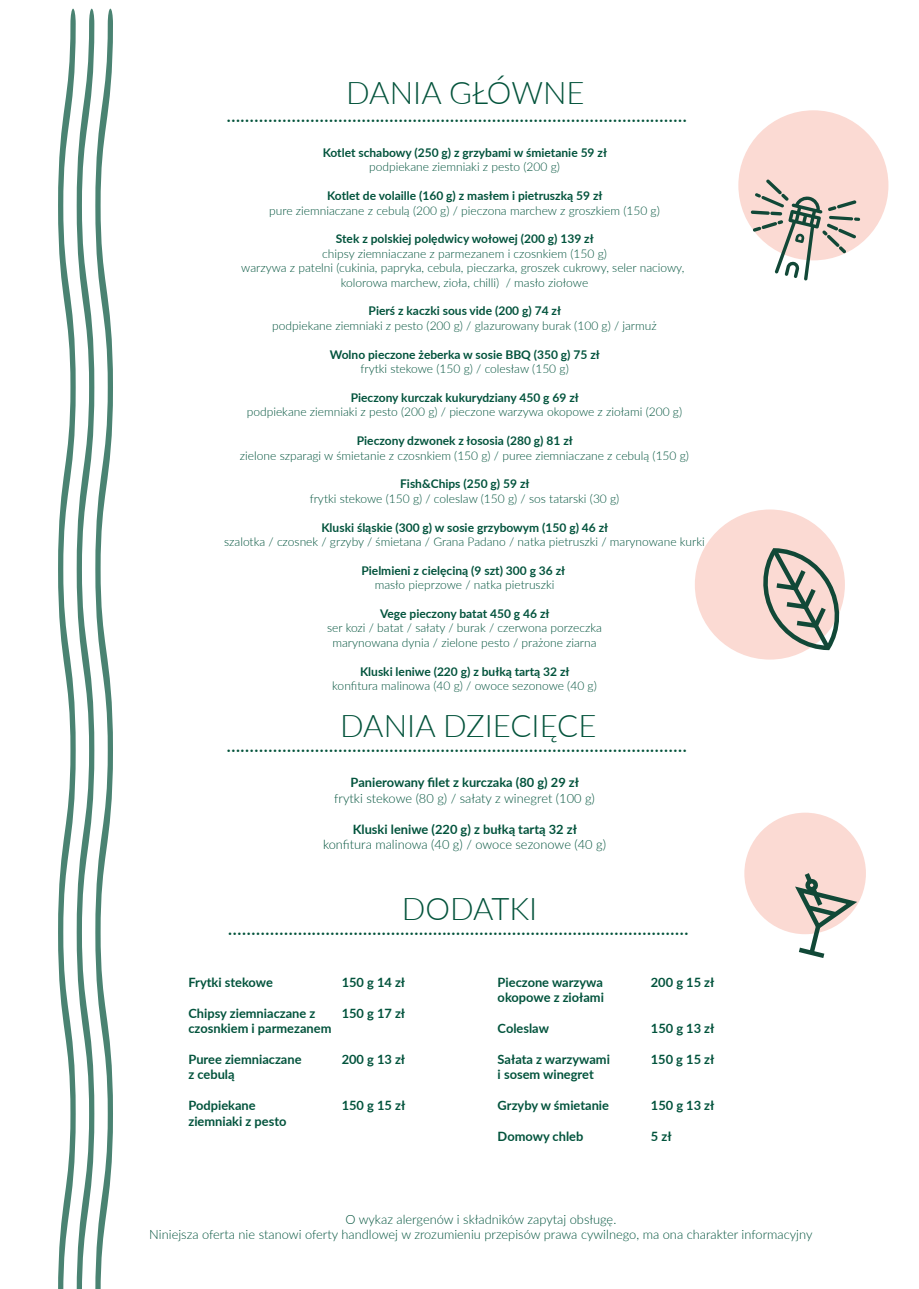
<style>
.page{position:relative;width:919px;height:1289px;background:#fff}
.page>*{position:absolute;margin:0;border:0;box-sizing:border-box;transform-origin:0 0}
.t1{font:300 31.2px "Lato";color:#03533b}
.t2{font:19.65px "Lato";color:#03533b}
.t3{font:700 12.9px "Lato";color:#02533c}
.t4{font:300 12.9px/15.5px "Lato";color:#02533c;text-align:center}
.t5{font:300 12px/14.4px "Lato";color:#02533c;text-align:center}
.t6{font:700 12px "Lato";color:#02533c}
</style>
<div class="page">
<div style="left:744px;top:812px;width:121px;height:122px;background:#fbdad3;border-radius:50%"></div>
<div style="left:694px;top:509px;width:150px;height:150px;background:#fbdad3;border-radius:50%"></div>
<div style="left:738px;top:110px;width:150px;height:150px;background:#fbdad3;border-radius:50%"></div>
<svg style="left:750px;top:179px;width:110px;height:102px"></svg>
<svg style="left:790px;top:873px;width:72px;height:85px"></svg>
<svg style="left:763px;top:544px;width:77px;height:110px"></svg>
<svg style="left:58px;top:9px;width:55px;height:1279px"></svg>
<h1 class="t1" style="left:346px;top:71px;width:240px">DANIA GŁÓWNE</h1>
<h2 class="t2" style="left:226px;top:101px;width:462px">...................................................................................................</h2>
<p class="t6" style="left:322px;top:144px;width:286px">Kotlet schabowy (250 g) z grzybami w śmietanie 59 zł</p>
<p class="t5" style="left:369px;top:159px;width:192px">podpiekane ziemniaki z pesto (200 g)</p>
<p class="t6" style="left:327px;top:187px;width:277px">Kotlet de volaille (160 g) z masłem i pietruszką 59 zł</p>
<p class="t5" style="left:269px;top:203px;width:392px">pure ziemniaczane z cebulą (200 g) / pieczona marchew z groszkiem (150 g)</p>
<p class="t6" style="left:336px;top:230px;width:259px">Stek z polskiej polędwicy wołowej (200 g) 139 zł</p>
<p class="t5" style="left:241px;top:246px;width:444px">chipsy ziemniaczane z parmezanem i czosnkiem (150 g)<br>warzywa z patelni (cukinia, papryka, cebula, pieczarka, groszek cukrowy, seler naciowy, kolorowa marchew, zioła, chilli) / masło ziołowe</p>
<p class="t6" style="left:368px;top:302px;width:194px">Pierś z kaczki sous vide (200 g) 74 zł</p>
<p class="t5" style="left:272px;top:318px;width:386px">podpiekane ziemniaki z pesto (200 g) / glazurowany burak (100 g) / jarmuż</p>
<p class="t6" style="left:330px;top:345px;width:271px">Wolno pieczone żeberka w sosie BBQ (350 g) 75 zł</p>
<p class="t5" style="left:360px;top:361px;width:210px">frytki stekowe (150 g) / colesław (150 g)</p>
<p class="t6" style="left:351px;top:388px;width:229px">Pieczony kurczak kukurydziany 450 g 69 zł</p>
<p class="t5" style="left:247px;top:404px;width:437px">podpiekane ziemniaki z pesto (200 g) / pieczone warzywa okopowe z ziołami (200 g)</p>
<p class="t6" style="left:357px;top:432px;width:217px">Pieczony dzwonek z łososia (280 g) 81 zł</p>
<p class="t5" style="left:240px;top:447px;width:450px">zielone szparagi w śmietanie z czosnkiem (150 g) / puree ziemniaczane z cebulą (150 g)</p>
<p class="t6" style="left:400px;top:475px;width:131px">Fish&amp;Chips (250 g) 59 zł</p>
<p class="t5" style="left:309px;top:491px;width:311px">frytki stekowe (150 g) / coleslaw (150 g) / sos tatarski (30 g)</p>
<p class="t6" style="left:321px;top:518px;width:288px">Kluski śląskie (300 g) w sosie grzybowym (150 g) 46 zł</p>
<p class="t5" style="left:224px;top:534px;width:482px">szalotka / czosnek / grzyby / śmietana / Grana Padano / natka pietruszki / marynowane kurki</p>
<p class="t6" style="left:361px;top:561px;width:205px">Pielmieni z cielęciną (9 szt) 300 g 36 zł</p>
<p class="t5" style="left:374px;top:577px;width:181px">masło pieprzowe / natka pietruszki</p>
<p class="t6" style="left:380px;top:604px;width:171px">Vege pieczony batat 450 g 46 zł</p>
<p class="t5" style="left:327px;top:620px;width:276px">ser kozi / batat / sałaty / burak / czerwona porzeczka marynowana dynia / zielone pesto / prażone ziarna</p>
<p class="t6" style="left:360px;top:662px;width:211px">Kluski leniwe (220 g) z bułką tartą 32 zł</p>
<p class="t5" style="left:332px;top:678px;width:266px">konfitura malinowa (40 g) / owoce sezonowe (40 g)</p>
<h1 class="t1" style="left:340px;top:704px;width:258px">DANIA DZIECIĘCE</h1>
<h2 class="t2" style="left:226px;top:731px;width:462px">...................................................................................................</h2>
<p class="t3" style="left:350px;top:773px;width:230px">Panierowany filet z kurczaka (80 g) 29 zł</p>
<p class="t4" style="left:334px;top:789px;width:262px">frytki stekowe (80 g) / sałaty z winegret (100 g)</p>
<p class="t3" style="left:353px;top:819px;width:226px">Kluski leniwe (220 g) z bułką tartą 32 zł</p>
<p class="t4" style="left:323px;top:836px;width:284px">konfitura malinowa (40 g) / owoce sezonowe (40 g)</p>
<h1 class="t1" style="left:401px;top:887px;width:137px">DODATKI</h1>
<h2 class="t2" style="left:228px;top:914px;width:462px">...................................................................................................</h2>
<p class="t3" style="left:188px;top:972px;width:86px">Frytki stekowe</p>
<p class="t3" style="left:341px;top:972px;width:65px">150 g 14 zł</p>
<p class="t3" style="left:188px;top:1003px;width:128px">Chipsy ziemniaczane z</p>
<p class="t3" style="left:341px;top:1003px;width:65px">150 g 17 zł</p>
<p class="t3" style="left:188px;top:1018px;width:144px">czosnkiem i parmezanem</p>
<p class="t3" style="left:188px;top:1049px;width:115px">Puree ziemniaczane</p>
<p class="t3" style="left:341px;top:1049px;width:65px">200 g 13 zł</p>
<p class="t3" style="left:188px;top:1065px;width:48px">z cebulą</p>
<p class="t3" style="left:188px;top:1095px;width:69px">Podpiekane</p>
<p class="t3" style="left:341px;top:1095px;width:65px">150 g 15 zł</p>
<p class="t3" style="left:188px;top:1111px;width:99px">ziemniaki z pesto</p>
<p class="t3" style="left:497px;top:972px;width:107px">Pieczone warzywa</p>
<p class="t3" style="left:650px;top:972px;width:65px">200 g 15 zł</p>
<p class="t3" style="left:497px;top:988px;width:108px">okopowe z ziołami</p>
<p class="t3" style="left:497px;top:1018px;width:53px">Coleslaw</p>
<p class="t3" style="left:650px;top:1018px;width:65px">150 g 13 zł</p>
<p class="t3" style="left:497px;top:1049px;width:114px">Sałata z warzywami</p>
<p class="t3" style="left:650px;top:1049px;width:65px">150 g 15 zł</p>
<p class="t3" style="left:497px;top:1065px;width:98px">i sosem winegret</p>
<p class="t3" style="left:497px;top:1095px;width:113px">Grzyby w śmietanie</p>
<p class="t3" style="left:650px;top:1095px;width:65px">150 g 13 zł</p>
<p class="t3" style="left:497px;top:1126px;width:87px">Domowy chleb</p>
<p class="t3" style="left:650px;top:1126px;width:22px">5 zł</p>
<p class="t4" style="left:149px;top:1210px;width:664px">O wykaz alergenów i składników zapytaj obsługę.<br>Niniejsza oferta nie stanowi oferty handlowej w zrozumieniu przepisów prawa cywilnego, ma ona charakter informacyjny</p>
</div>
